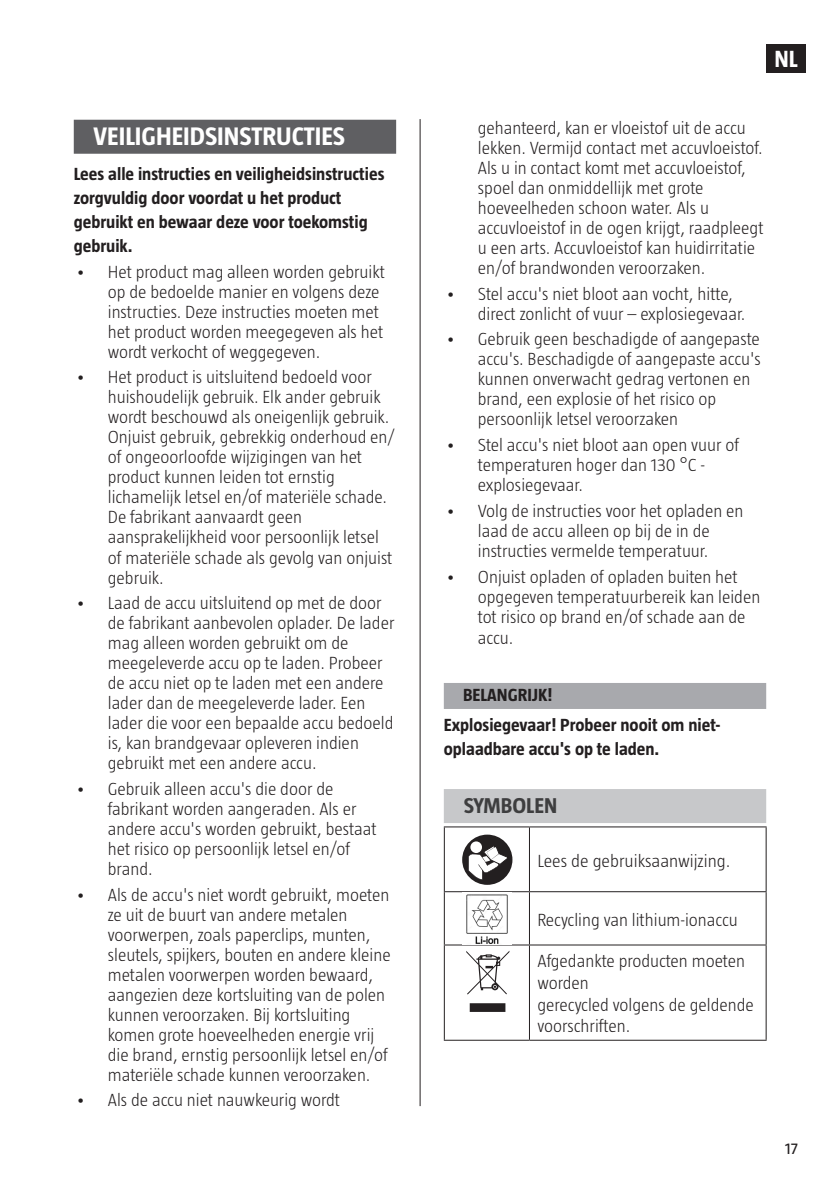
<style>
.page{position:relative;width:840px;height:1191px;background:#fff}
.page>*{position:absolute;margin:0;border:0;box-sizing:border-box;transform-origin:0 0}
.Rubrik{font:700 26px "Taz";color:#fff}
.t1{font:700 24px "Taz";color:#fff}
.Underrubrik{font:700 22px "Taz";color:#3e3e3f}
.Brödtext{font:300 18px/20px "Taz";color:#231f20}
.Brödtext__VARNING__O{font:700 18px/24px "Taz";color:#231f20}
.VIKTIGT__NL{font:700 18px "Taz";color:#231f20}
.t2{font:16px "Taz";color:#231f20}
</style>
<div class="page">
<div style="left:765px;top:44px;width:39px;height:28px;background:#231f20"></div>
<hr style="left:419px;top:119px;width:1px;height:987px;background:#231f20">
<div style="left:443px;top:683px;width:322px;height:26px;background:#a8a9ad"></div>
<div style="left:443px;top:789px;width:322px;height:34px;background:#c7c8ca"></div>
<hr style="left:443px;top:826px;width:86px;height:1px;background:#231f20">
<hr style="left:529px;top:826px;width:237px;height:1px;background:#231f20">
<hr style="left:443px;top:827px;width:1px;height:64px;background:#231f20">
<hr style="left:528px;top:827px;width:1px;height:64px;background:#231f20">
<hr style="left:765px;top:827px;width:1px;height:64px;background:#231f20">
<hr style="left:443px;top:891px;width:86px;height:1px;background:#231f20">
<hr style="left:443px;top:892px;width:1px;height:52px;background:#231f20">
<hr style="left:529px;top:891px;width:237px;height:1px;background:#231f20">
<hr style="left:528px;top:892px;width:1px;height:52px;background:#231f20">
<hr style="left:765px;top:892px;width:1px;height:52px;background:#231f20">
<hr style="left:443px;top:944px;width:86px;height:1px;background:#231f20">
<hr style="left:443px;top:945px;width:1px;height:94px;background:#231f20">
<hr style="left:529px;top:944px;width:237px;height:1px;background:#231f20">
<hr style="left:528px;top:945px;width:1px;height:94px;background:#231f20">
<hr style="left:765px;top:945px;width:1px;height:94px;background:#231f20">
<hr style="left:443px;top:1039px;width:86px;height:1px;background:#231f20">
<hr style="left:529px;top:1039px;width:237px;height:1px;background:#231f20">
<div style="left:462px;top:834px;width:50px;height:51px;background:#231f20;border-radius:50%"></div>
<svg style="left:470px;top:841px;width:11px;height:12px"></svg>
<svg style="left:468px;top:845px;width:41px;height:35px"></svg>
<img style="left:466px;top:894px;width:42px;height:50px">
<svg style="left:466px;top:951px;width:43px;height:61px"></svg>
<div style="left:74px;top:120px;width:322px;height:34px;background:#5f5f62"></div>
<p class="Rubrik" style="left:94px;top:121px;width:253px">VEILIGHEIDSINSTRUCTIES</p>
<p class="Brödtext__VARNING__O" style="left:74px;top:162px;width:312px">Lees alle instructies en veiligheidsinstructies zorgvuldig door voordat u het product gebruikt en bewaar deze voor toekomstig gebruik.</p>
<p class="Brödtext" style="left:108px;top:261px;width:278px;text-indent:-32px">• Het product mag alleen worden gebruikt op de bedoelde manier en volgens deze instructies. Deze instructies moeten met het product worden meegegeven als het wordt verkocht of weggegeven.</p>
<p class="Brödtext" style="left:108px;top:367px;width:288px;text-indent:-32px">• Het product is uitsluitend bedoeld voor huishoudelijk gebruik. Elk ander gebruik wordt beschouwd als oneigenlijk gebruik.<br>Onjuist gebruik, gebrekkig onderhoud en/ of ongeoorloofde wijzigingen van het product kunnen leiden tot ernstig lichamelijk letsel en/of materiële schade.<br>De fabrikant aanvaardt geen aansprakelijkheid voor persoonlijk letsel of materiële schade als gevolg van onjuist gebruik.</p>
<p class="Brödtext" style="left:108px;top:593px;width:288px;text-indent:-32px">• Laad de accu uitsluitend op met de door de fabrikant aanbevolen oplader. De lader mag alleen worden gebruikt om de meegeleverde accu op te laden. Probeer de accu niet op te laden met een andere lader dan de meegeleverde lader. Een lader die voor een bepaalde accu bedoeld is, kan brandgevaar opleveren indien gebruikt met een andere accu.</p>
<p class="Brödtext" style="left:108px;top:778px;width:270px;text-indent:-32px">• Gebruik alleen accu's die door de fabrikant worden aangeraden. Als er andere accu's worden gebruikt, bestaat het risico op persoonlijk letsel en/of brand.</p>
<p class="Brödtext" style="left:108px;top:884px;width:284px;text-indent:-32px">• Als de accu's niet wordt gebruikt, moeten ze uit de buurt van andere metalen voorwerpen, zoals paperclips, munten, sleutels, spijkers, bouten en andere kleine metalen voorwerpen worden bewaard, aangezien deze kortsluiting van de polen kunnen veroorzaken. Bij kortsluiting komen grote hoeveelheden energie vrij die brand, ernstig persoonlijk letsel en/of materiële schade kunnen veroorzaken.</p>
<p class="Brödtext" style="left:76px;top:1090px;width:266px">• Als de accu niet nauwkeurig wordt</p>
<h2 class="t1" style="left:774px;top:45px;width:25px">NL</h2>
<p class="Brödtext" style="left:477px;top:118px;width:287px">gehanteerd, kan er vloeistof uit de accu lekken. Vermijd contact met accuvloeistof.<br>Als u in contact komt met accuvloeistof, spoel dan onmiddellijk met grote hoeveelheden schoon water. Als u accuvloeistof in de ogen krijgt, raadpleegt u een arts. Accuvloeistof kan huidirritatie en/of brandwonden veroorzaken.</p>
<p class="Brödtext" style="left:477px;top:283px;width:269px;text-indent:-32px">• Stel accu's niet bloot aan vocht, hitte, direct zonlicht of vuur – explosiegevaar.</p>
<p class="Brödtext" style="left:477px;top:329px;width:284px;text-indent:-32px">• Gebruik geen beschadigde of aangepaste accu's. Beschadigde of aangepaste accu's kunnen onverwacht gedrag vertonen en brand, een explosie of het risico op persoonlijk letsel veroorzaken</p>
<p class="Brödtext" style="left:477px;top:435px;width:263px;text-indent:-32px">• Stel accu's niet bloot aan open vuur of temperaturen hoger dan 130 °C - explosiegevaar.</p>
<p class="Brödtext" style="left:445px;top:500px;width:299px;text-align:center">• Volg de instructies voor het opladen en laad de accu alleen op bij de in de instructies vermelde temperatuur.</p>
<p class="Brödtext" style="left:477px;top:566px;width:284px;line-height:20.6px;text-indent:-32px">• Onjuist opladen of opladen buiten het opgegeven temperatuurbereik kan leiden tot risico op brand en/of schade aan de accu.</p>
<p class="VIKTIGT__NL" style="left:463px;top:685px;width:91px">BELANGRIJK!</p>
<p class="Brödtext__VARNING__O" style="left:443px;top:712px;width:278px">Explosiegevaar! Probeer nooit om niet&shy;oplaadbare accu's op te laden.</p>
<p class="Underrubrik" style="left:463px;top:793px;width:95px">SYMBOLEN</p>
<p class="Brödtext" style="left:537px;top:850px;width:194px">Lees de gebruiksaanwijzing.</p>
<p class="Brödtext" style="left:537px;top:909px;width:202px">Recycling van lithium-ionaccu</p>
<p class="Brödtext" style="left:537px;top:950px;width:218px;line-height:21.6px">Afgedankte producten moeten worden<br>gerecycled volgens de geldende voorschriften.</p>
<p class="t2" style="left:784px;top:1139px;width:14px">17</p>
</div>
